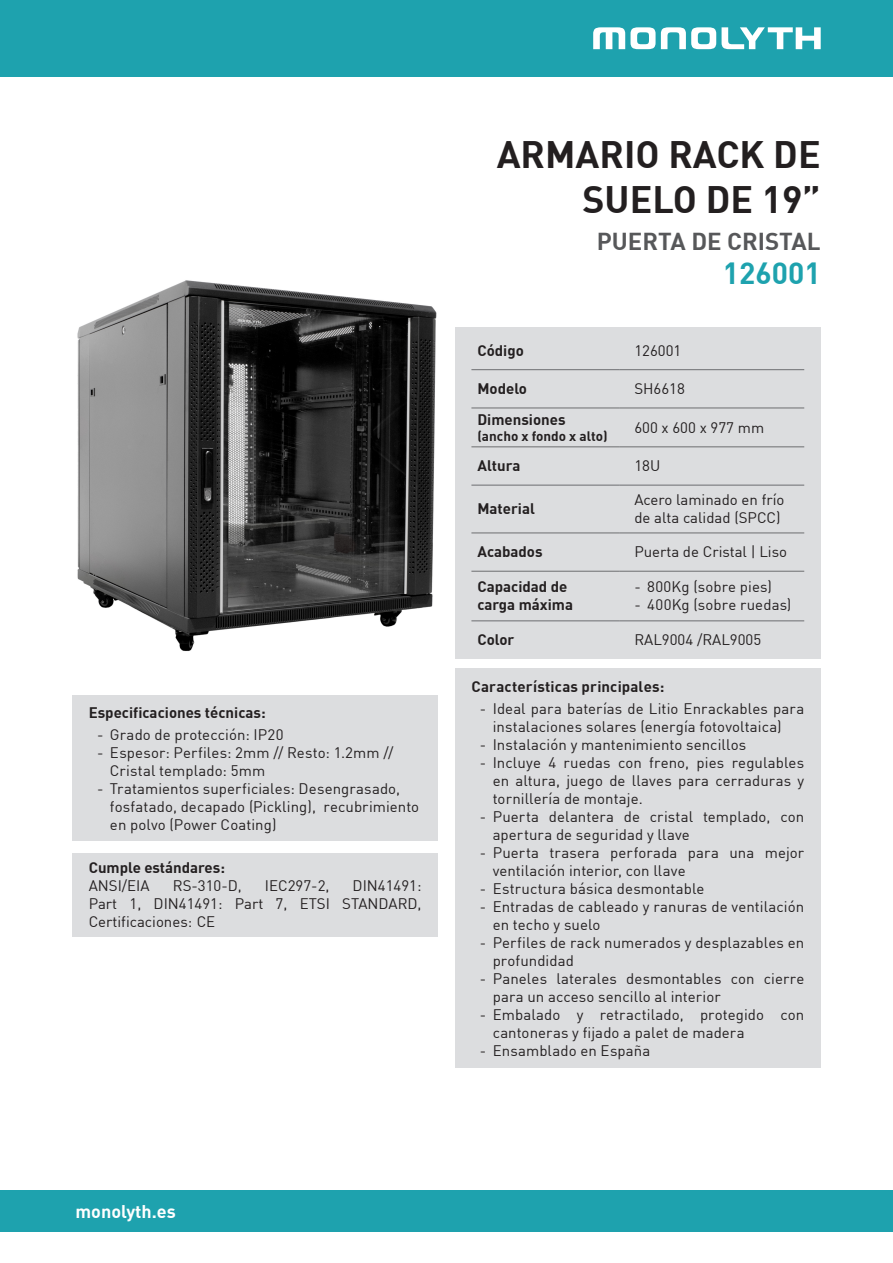
<style>
.page{position:relative;width:893px;height:1263px;background:#fff}
.page>*{position:absolute;margin:0;border:0;box-sizing:border-box;transform-origin:0 0}
.t1{font:700 37.5px/45px "DIN";color:#231f20;text-align:right}
.t2{font:700 30px "DIN";color:#1ea2ae}
.t3{font:700 24px "DIN";color:#57585a}
.t4{font:700 18px "DIN";color:#fff}
.Estilo_de_párrafo_2{font:15px/18px "DIN";letter-spacing:.005em;color:#231f20}
.Estilo_de_párrafo_2-2{font:700 15px/18px "DIN";color:#231f20}
.Estilo_de_párrafo_1{font:15px/18px "DIN";color:#231f20}
.t5{font:700 13.5px "DIN";color:#231f20}
</style>
<div class="page">
<div style="left:0;top:0;width:893px;height:77px;background:#1ea2ae"></div>
<svg style="left:593px;top:27px;width:123px;height:22px"></svg>
<svg style="left:722px;top:27px;width:99px;height:22px"></svg>
<div style="left:0;top:1191px;width:893px;height:41px;background:#1ea2ae"></div>
<div style="left:455px;top:328px;width:366px;height:331px;background:#dcdddf"></div>
<hr style="left:471px;top:369px;width:149px;height:1px;background:#6c6d70">
<hr style="left:620px;top:369px;width:184px;height:1px;background:#6c6d70">
<hr style="left:471px;top:408px;width:149px;height:1px;background:#6c6d70">
<hr style="left:620px;top:408px;width:184px;height:1px;background:#6c6d70">
<hr style="left:471px;top:447px;width:149px;height:1px;background:#6c6d70">
<hr style="left:620px;top:447px;width:184px;height:1px;background:#6c6d70">
<hr style="left:471px;top:485px;width:149px;height:1px;background:#6c6d70">
<hr style="left:620px;top:485px;width:184px;height:1px;background:#6c6d70">
<hr style="left:471px;top:533px;width:149px;height:1px;background:#6c6d70">
<hr style="left:620px;top:533px;width:184px;height:1px;background:#6c6d70">
<hr style="left:471px;top:571px;width:149px;height:1px;background:#6c6d70">
<hr style="left:620px;top:571px;width:184px;height:1px;background:#6c6d70">
<hr style="left:471px;top:621px;width:149px;height:1px;background:#6c6d70">
<hr style="left:620px;top:621px;width:184px;height:1px;background:#6c6d70">
<img style="left:77px;top:280px;width:360px;height:371px">
<div style="left:455px;top:669px;width:366px;height:399px;background:#dcdddf"></div>
<div style="left:72px;top:853px;width:366px;height:83px;background:#dcdddf"></div>
<div style="left:72px;top:695px;width:366px;height:146px;background:#dcdddf"></div>
<p class="Estilo_de_párrafo_2-2" style="left:89px;top:703px;width:178px">Especificaciones técnicas:</p>
<p class="Estilo_de_párrafo_2" style="left:97px;top:726px;width:188px">- Grado de protección: IP20</p>
<p class="Estilo_de_párrafo_2" style="left:110px;top:744px;width:285px;text-indent:-13px">- Espesor: Perfiles: 2mm // Resto: 1.2mm //<br>Cristal templado: 5mm</p>
<p class="Estilo_de_párrafo_2" style="left:110px;top:780px;width:311px;text-indent:-13px">- Tratamientos superficiales: Desengrasado, fosfatado, decapado (Pickling), recubrimiento en polvo (Power Coating)</p>
<p class="Estilo_de_párrafo_2-2" style="left:89px;top:858px;width:138px">Cumple estándares:</p>
<p class="Estilo_de_párrafo_2" style="left:89px;top:876px;width:62px">ANSI/EIA</p>
<p class="Estilo_de_párrafo_2" style="left:173px;top:876px;width:70px">RS-310-D,</p>
<p class="Estilo_de_párrafo_2" style="left:265px;top:876px;width:66px">IEC297-2,</p>
<p class="Estilo_de_párrafo_2" style="left:89px;top:876px;width:334px;text-align:justify;text-indent:264px">DIN41491:<br>Part 1, DIN41491: Part 7, ETSI STANDARD, Certificaciones: CE</p>
<p class="t1" style="left:497px;top:130px;width:325px">ARMARIO RACK DE<br>SUELO DE 19”</p>
<p class="t3" style="left:597px;top:226px;width:225px">PUERTA DE CRISTAL</p>
<p class="t2" style="left:723px;top:254px;width:99px">126001</p>
<p class="Estilo_de_párrafo_2-2" style="left:477px;top:341px;width:48px">Código</p>
<p class="Estilo_de_párrafo_1" style="left:634px;top:341px;width:48px">126001</p>
<p class="Estilo_de_párrafo_2-2" style="left:477px;top:379px;width:51px">Modelo</p>
<p class="Estilo_de_párrafo_1" style="left:634px;top:379px;width:52px">SH6618</p>
<p class="Estilo_de_párrafo_2-2" style="left:477px;top:410px;width:90px">Dimensiones</p>
<p class="t5" style="left:477px;top:427px;width:132px">(ancho x fondo x alto)</p>
<p class="Estilo_de_párrafo_1" style="left:634px;top:418px;width:131px">600 x 600 x 977 mm</p>
<p class="Estilo_de_párrafo_2-2" style="left:477px;top:456px;width:45px">Altura</p>
<p class="Estilo_de_párrafo_1" style="left:634px;top:457px;width:27px">18U</p>
<p class="Estilo_de_párrafo_2-2" style="left:477px;top:499px;width:59px">Material</p>
<p class="Estilo_de_párrafo_1" style="left:634px;top:491px;width:152px">Acero laminado en frío de alta calidad (SPCC)</p>
<p class="Estilo_de_párrafo_2-2" style="left:477px;top:542px;width:67px">Acabados</p>
<p class="Estilo_de_párrafo_1" style="left:634px;top:543px;width:154px">Puerta de Cristal | Liso</p>
<p class="Estilo_de_párrafo_2-2" style="left:477px;top:577px;width:97px">Capacidad de carga máxima</p>
<p class="Estilo_de_párrafo_2" style="left:634px;top:578px;width:139px">- 800Kg (sobre pies)</p>
<p class="Estilo_de_párrafo_2" style="left:634px;top:596px;width:159px">- 400Kg (sobre ruedas)</p>
<p class="Estilo_de_párrafo_2-2" style="left:477px;top:630px;width:38px">Color</p>
<p class="Estilo_de_párrafo_1" style="left:634px;top:631px;width:128px">RAL9004 /RAL9005</p>
<p class="Estilo_de_párrafo_2-2" style="left:471px;top:677px;width:194px">Características principales:</p>
<p class="Estilo_de_párrafo_2" style="left:493px;top:699px;width:313px;text-indent:-13px">- Ideal para baterías de Litio Enrackables para instalaciones solares (energía fotovoltaica)</p>
<p class="Estilo_de_párrafo_2" style="left:480px;top:735px;width:268px">- Instalación y mantenimiento sencillos</p>
<p class="Estilo_de_párrafo_2" style="left:493px;top:753px;width:313px;text-align:justify;text-indent:-13px">- Incluye 4 ruedas con freno, pies regulables en altura, juego de llaves para cerraduras y tornillería de montaje.</p>
<p class="Estilo_de_párrafo_2" style="left:493px;top:807px;width:313px;text-indent:-13px">- Puerta delantera de cristal templado, con apertura de seguridad y llave</p>
<p class="Estilo_de_párrafo_2" style="left:493px;top:843px;width:313px;text-indent:-13px">- Puerta trasera perforada para una mejor ventilación interior, con llave</p>
<p class="Estilo_de_párrafo_2" style="left:480px;top:879px;width:226px">- Estructura básica desmontable</p>
<p class="Estilo_de_párrafo_2" style="left:493px;top:897px;width:313px;text-indent:-13px">- Entradas de cableado y ranuras de ventilación en techo y suelo</p>
<p class="Estilo_de_párrafo_2" style="left:493px;top:933px;width:313px;text-indent:-13px">- Perfiles de rack numerados y desplazables en profundidad</p>
<p class="Estilo_de_párrafo_2" style="left:493px;top:969px;width:313px;text-indent:-13px">- Paneles laterales desmontables con cierre para un acceso sencillo al interior</p>
<p class="Estilo_de_párrafo_2" style="left:493px;top:1005px;width:313px;text-indent:-13px">- Embalado y retractilado, protegido con cantoneras y fijado a palet de madera</p>
<p class="Estilo_de_párrafo_2" style="left:480px;top:1041px;width:172px">- Ensamblado en España</p>
<p class="t4" style="left:75px;top:1199px;width:102px">monolyth.es</p>
</div>
